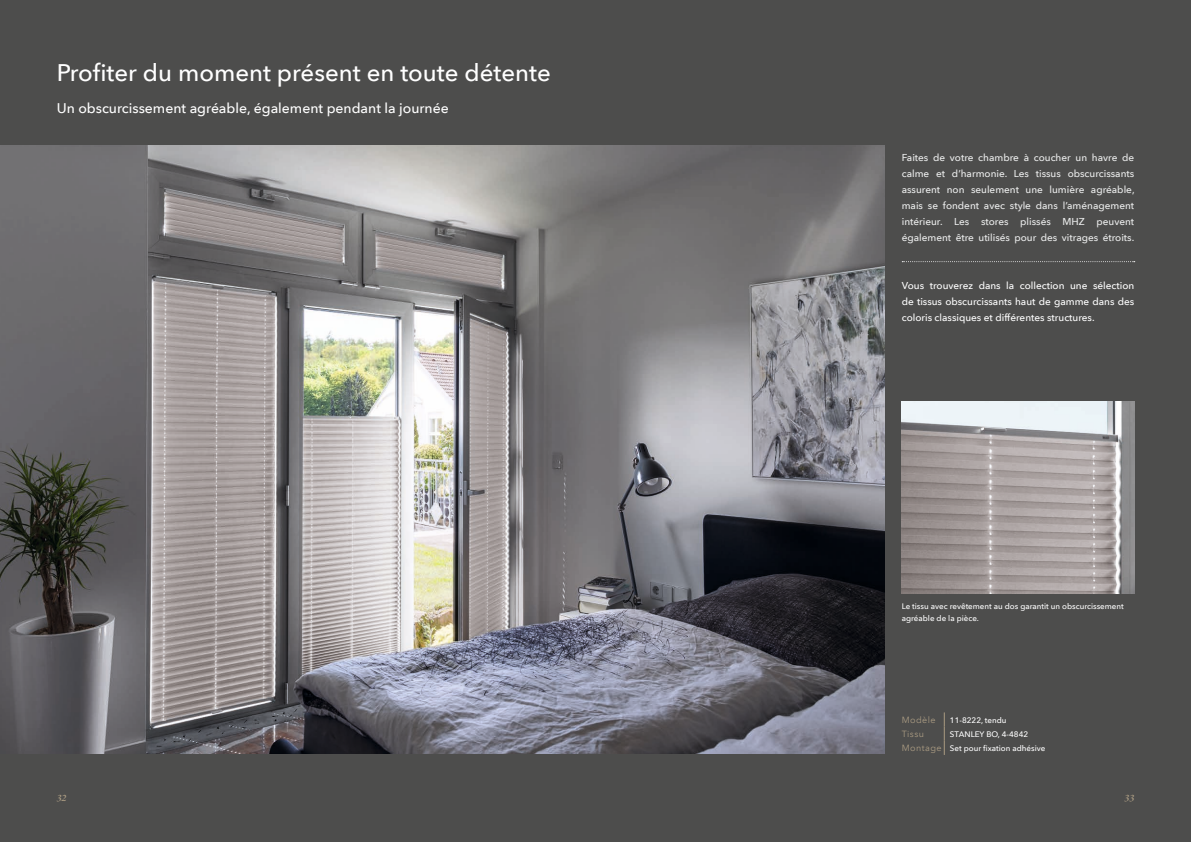
<style>
.page{position:relative;width:1191px;height:842px;background:#4d4d4c}
.page>*{position:absolute;margin:0;border:0;box-sizing:border-box;transform-origin:0 0}
.t1{font:500 24px "Avenir Next LT Com";color:#fff}
.t2{font:500 14px "Avenir Next LT Com";color:#fff}
.t3{font:500 10px/16px "Avenir Next LT Com";color:#eceded;text-align:justify}
.t4{font:500 10px/16px "Avenir Next LT Com";color:#fff;text-align:justify}
.t5{font:italic 600 10px "Garamond Premr Pro";color:#aa9b82}
.t6{font:9px "Avenir Next LT Com";letter-spacing:.05em;color:#aa9b82}
.t7{font:500 8px/14.2px "Avenir Next LT Com";color:#fff}
.s1{font-weight:400;font-size:9px;color:#aa9b82}
</style>
<div class="page">
<img style="left:0;top:145px;width:884px;height:608px">
<img style="left:901px;top:401px;width:233px;height:192px">
<svg style="left:944px;top:712px;width:1px;height:43px"></svg>
<svg style="left:902px;top:261px;width:232px;height:1px"></svg>
<h1 class="t1" style="left:57px;top:58px;width:495px">Profiter du moment présent en toute détente</h1>
<h2 class="t2" style="left:57px;top:100px;width:393px">Un obscurcissement agréable, également pendant la journée</h2>
<p class="t3" style="left:901px;top:150px;width:234px">Faites de votre chambre à coucher un havre de calme et d’harmonie. Les tissus obscurcissants assurent non seulement une lumière agréable, mais se fondent avec style dans l’aménagement intérieur. Les stores plissés MHZ peuvent également être utilisés pour des vitrages étroits.</p>
<p class="t4" style="left:901px;top:278px;width:234px">Vous trouverez dans la collection une sélection de tissus obscurcissants haut de gamme dans des coloris classiques et différentes structures.</p>
<p class="t7" style="left:901px;top:600px;width:224px;line-height:12px">Le tissu avec revêtement au dos garantit un obscurcissement agréable de la pièce.</p>
<p class="t6" style="left:901px;top:714px;width:36px">Modèle</p>
<p class="t7" style="left:950px;top:713px;width:58px">11-8222, tendu</p>
<p class="t6" style="left:901px;top:729px;width:24px">Tissu</p>
<p class="t7" style="left:901px;top:727px;width:145px;text-indent:48px">STANLEY BO, 4-4842<br><span class="s1">Montage</span> Set pour fixation adhésive</p>
<p class="t5" style="left:57px;top:792px;width:11px">32</p>
<p class="t5" style="left:1124px;top:792px;width:11px">33</p>
</div>
